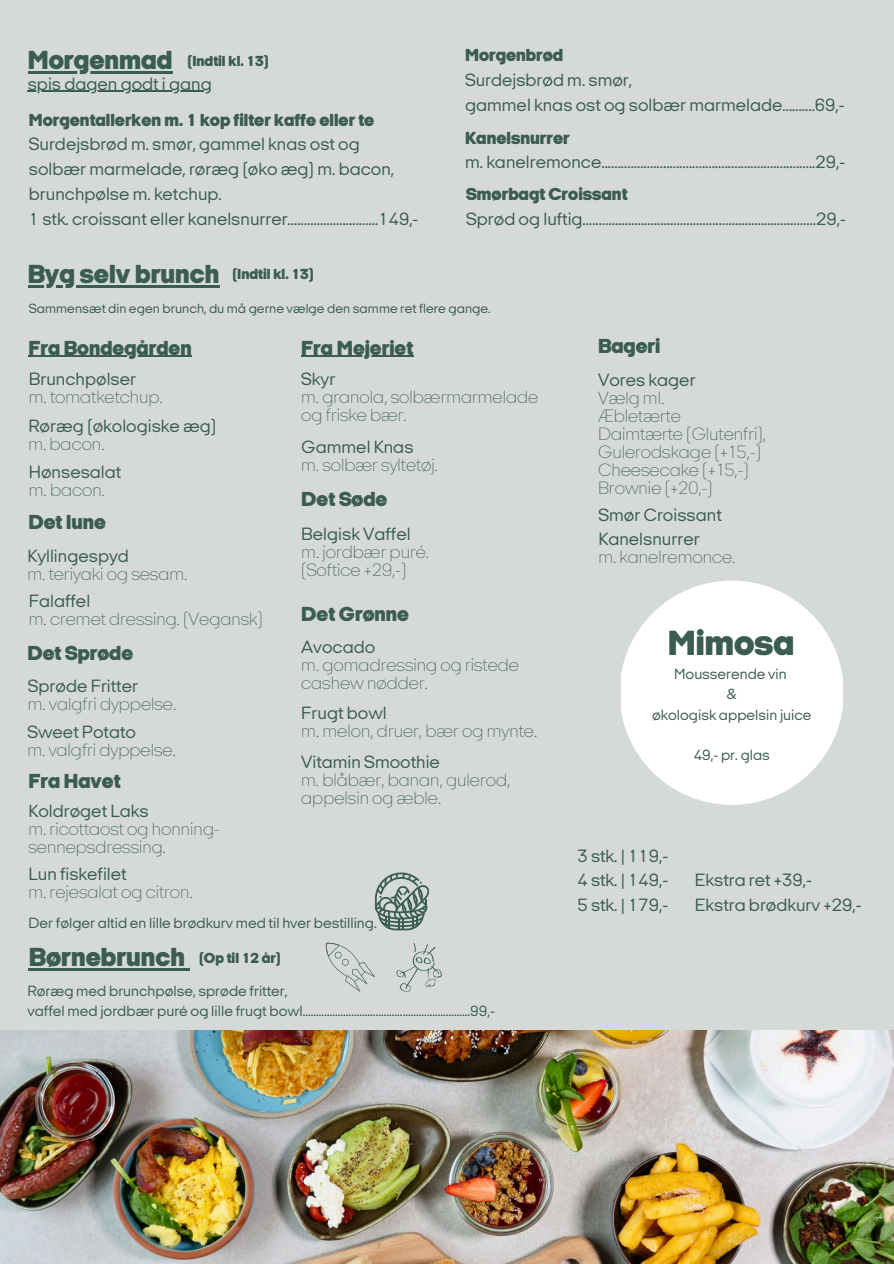
<style>
.page{position:relative;width:894px;height:1264px;background:#fff}
.page>*{position:absolute;margin:0;border:0;box-sizing:border-box;transform-origin:0 0}
.t1{font:900 36.15px "Italian Plate No 1 Expanded";color:#3b5c52}
.t2{font:900 27px "Italian Plate No 1 Expanded";color:#3b5c52}
.t3{font:900 21px "Italian Plate No 1 Expanded";color:#3b5c52}
.t4{font:18px/24.8px "Italian Plate No 1 Expanded";color:#3b5c52}
.t5{font:100 18px/18px "Italian Plate No 1 Expanded";color:#3b5c52}
.t6{font:900 18px "Italian Plate No 1 Expanded";color:#3b5c52}
.t7{font:15px/20.2px "Italian Plate No 1 Expanded";color:#3b5c52;text-align:center}
.t8{font:900 15px "Italian Plate No 1 Expanded";color:#3b5c52}
.t9{font:13.5px "Italian Plate No 1 Expanded";color:#3b5c52}
.s1{font-size:15px}
</style>
<div class="page">
<div style="left:0;top:0;width:893px;height:1263px;background:#d5dad9"></div>
<img style="left:0;top:1030px;width:893px;height:233px">
<svg style="left:621px;top:580px;width:221px;height:224px;fill:#fff"></svg>
<svg style="left:375px;top:872px;width:54px;height:58px"></svg>
<hr style="left:28px;top:72px;width:144px;height:2px;background:#3b5c52">
<hr style="left:28px;top:91px;width:184px;height:1px;background:#3b5c52">
<hr style="left:28px;top:285px;width:191px;height:2px;background:#3b5c52">
<hr style="left:28px;top:356px;width:164px;height:1px;background:#3b5c52">
<hr style="left:301px;top:356px;width:112px;height:1px;background:#3b5c52">
<hr style="left:29px;top:968px;width:156px;height:2px;background:#3b5c52">
<svg style="left:396px;top:943px;width:45px;height:48px"></svg>
<svg style="left:325px;top:942px;width:49px;height:49px"></svg>
<p class="t8" style="left:187px;top:53px;width:83px">(Indtil kl. 13)</p>
<p class="t6" style="left:465px;top:45px;width:100px">Morgenbrød</p>
<p class="t4" style="left:465px;top:68px;width:381px">Surdejsbrød m. smør,<br>gammel knas ost og solbær marmelade..........69,-</p>
<p class="t6" style="left:29px;top:109px;width:347px">Morgentallerken m. 1 kop filter kaffe eller te</p>
<p class="t4" style="left:29px;top:132px;width:391px">Surdejsbrød m. smør, gammel knas ost og solbær marmelade, røræg (øko æg) m. bacon, brunchpølse m. ketchup.<br>1 stk. croissant eller kanelsnurrer............................149,-</p>
<h2 class="t2" style="left:28px;top:45px;width:146px">Morgenmad</h2>
<p class="t4" style="left:28px;top:71px;width:185px">spis dagen godt i gang</p>
<p class="t6" style="left:465px;top:127px;width:106px">Kanelsnurrer</p>
<p class="t4" style="left:465px;top:150px;width:381px">m. kanelremonce..................................................................29,-</p>
<p class="t6" style="left:466px;top:184px;width:163px">Smørbagt Croissant</p>
<p class="t4" style="left:466px;top:206px;width:381px">Sprød og luftig........................................................................29,-</p>
<h2 class="t2" style="left:28px;top:259px;width:288px">Byg selv brunch <span class="s1">(Indtil kl. 13)</span></h2>
<p class="t9" style="left:29px;top:301px;width:463px">Sammensæt din egen brunch, du må gerne vælge den samme ret flere gange.</p>
<p class="t3" style="left:28px;top:336px;width:165px">Fra Bondegården</p>
<p class="t4" style="left:29px;top:366px;width:109px">Brunchpølser</p>
<p class="t5" style="left:29px;top:388px;width:135px">m. tomatketchup.</p>
<p class="t4" style="left:28px;top:413px;width:190px">Røræg (økologiske æg)</p>
<p class="t5" style="left:28px;top:434px;width:78px">m. bacon.</p>
<p class="t4" style="left:29px;top:459px;width:94px">Hønsesalat</p>
<p class="t5" style="left:29px;top:481px;width:78px">m. bacon.</p>
<p class="t3" style="left:28px;top:510px;width:79px">Det lune</p>
<p class="t4" style="left:27px;top:544px;width:103px">Kyllingespyd</p>
<p class="t5" style="left:27px;top:565px;width:161px">m. teriyaki og sesam.</p>
<p class="t4" style="left:29px;top:589px;width:63px">Falaffel</p>
<p class="t5" style="left:29px;top:610px;width:235px">m. cremet dressing. (Vegansk)</p>
<p class="t3" style="left:27px;top:641px;width:107px">Det Sprøde</p>
<p class="t4" style="left:28px;top:673px;width:111px">Sprøde Fritter</p>
<p class="t5" style="left:28px;top:695px;width:150px">m. valgfri dyppelse.</p>
<p class="t4" style="left:27px;top:719px;width:110px">Sweet Potato</p>
<p class="t5" style="left:27px;top:741px;width:150px">m. valgfri dyppelse.</p>
<p class="t3" style="left:28px;top:769px;width:94px">Fra Havet</p>
<p class="t4" style="left:28px;top:798px;width:122px">Koldrøget Laks</p>
<p class="t5" style="left:28px;top:819px;width:193px">m. ricottaost og honning&shy;sennepsdressing.</p>
<p class="t3" style="left:301px;top:336px;width:113px">Fra Mejeriet</p>
<p class="t4" style="left:301px;top:366px;width:35px">Skyr</p>
<p class="t5" style="left:301px;top:388px;width:238px">m. granola, solbærmarmelade og friske bær.</p>
<p class="t4" style="left:301px;top:434px;width:114px">Gammel Knas</p>
<p class="t5" style="left:301px;top:455px;width:138px">m. solbær syltetøj.</p>
<p class="t3" style="left:301px;top:487px;width:87px">Det Søde</p>
<p class="t4" style="left:301px;top:521px;width:111px">Belgisk Vaffel</p>
<p class="t5" style="left:301px;top:542px;width:129px">m. jordbær puré. (Softice +29,-)</p>
<p class="t3" style="left:301px;top:602px;width:109px">Det Grønne</p>
<p class="t4" style="left:301px;top:634px;width:75px">Avocado</p>
<p class="t5" style="left:301px;top:655px;width:219px">m. gomadressing og ristede cashew nødder.</p>
<p class="t4" style="left:301px;top:700px;width:87px">Frugt bowl</p>
<p class="t5" style="left:301px;top:721px;width:237px">m. melon, druer, bær og mynte.</p>
<p class="t4" style="left:301px;top:749px;width:140px">Vitamin Smoothie</p>
<p class="t5" style="left:301px;top:770px;width:210px">m. blåbær, banan, gulerod, appelsin og æble.</p>
<p class="t4" style="left:28px;top:861px;width:100px">Lun fiskefilet</p>
<p class="t5" style="left:28px;top:882px;width:166px">m. rejesalat og citron.</p>
<p class="t7" style="left:28px;top:912px;width:350px">Der følger altid en lille brødkurv med til hver bestilling.</p>
<h2 class="t2" style="left:29px;top:942px;width:254px">Børnebrunch <span class="s1">(Op til 12 år)</span></h2>
<p class="t7" style="left:27px;top:980px;width:469px;text-align:left">Røræg med brunchpølse, sprøde fritter,<br>vaffel med jordbær puré og lille frugt bowl..............................................................99,-</p>
<p class="t3" style="left:598px;top:334px;width:64px">Bageri</p>
<p class="t4" style="left:598px;top:367px;width:99px">Vores kager</p>
<p class="t5" style="left:598px;top:389px;width:169px">Vælg ml.<br>Æbletærte<br>Daimtærte (Glutenfri),<br>Gulerodskage (+15,-)<br>Cheesecake (+15,-)<br>Brownie (+20,-)</p>
<p class="t4" style="left:598px;top:502px;width:125px">Smør Croissant</p>
<p class="t4" style="left:598px;top:526px;width:103px">Kanelsnurrer</p>
<p class="t5" style="left:598px;top:547px;width:138px">m. kanelremonce.</p>
<h1 class="t1" style="left:667px;top:622px;width:128px">Mimosa</h1>
<p class="t7" style="left:652px;top:664px;width:161px">Mousserende vin<br>&amp;<br>økologisk appelsin juice</p>
<p class="t7" style="left:693px;top:745px;width:78px">49,- pr. glas</p>
<p class="t4" style="left:577px;top:843px;width:92px;text-align:justify">3 stk. | 119,- 4 stk. | 149,- 5 stk. | 179,-</p>
<p class="t4" style="left:694px;top:868px;width:168px">Ekstra ret +39,-<br>Ekstra brødkurv +29,-</p>
</div>
